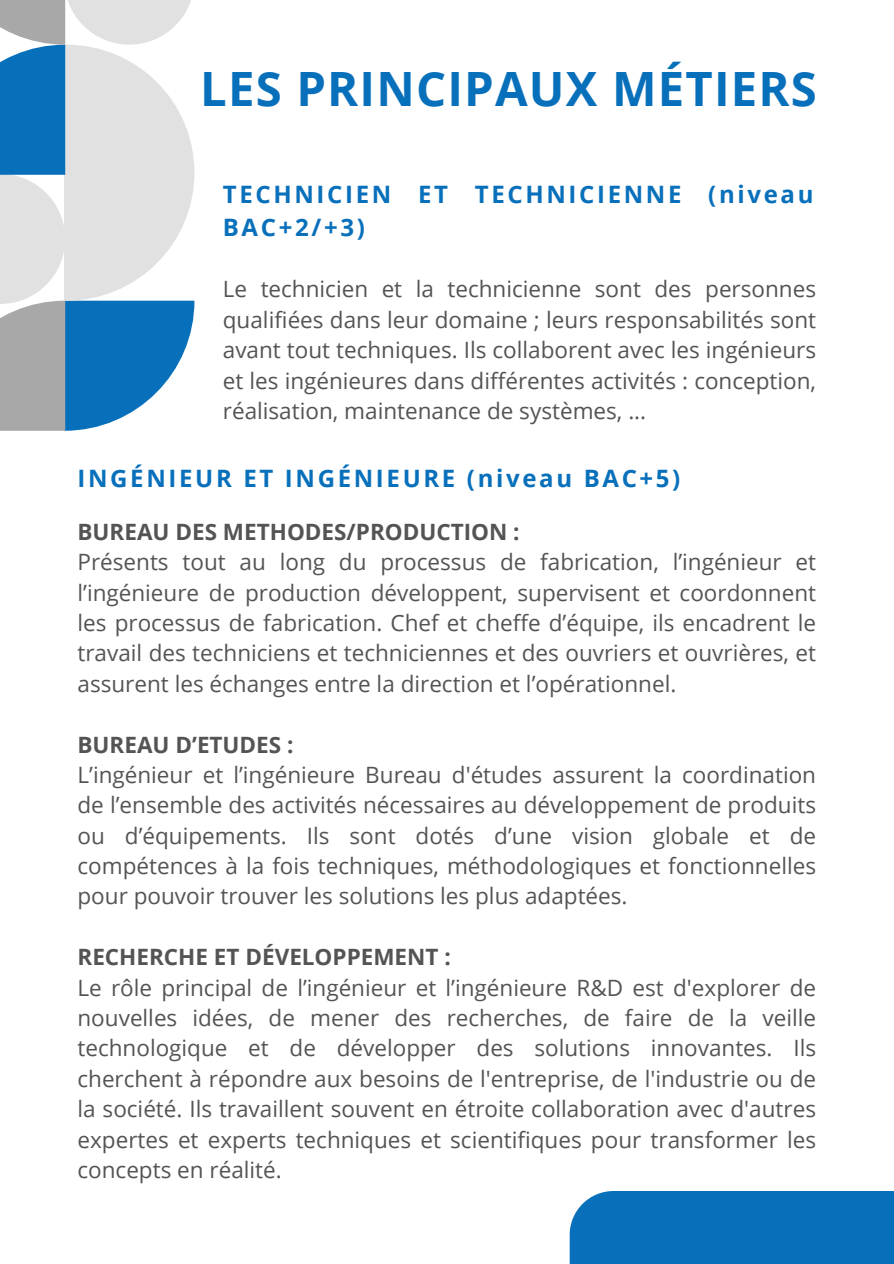
<style>
.page{position:relative;width:894px;height:1264px;background:#fff}
.page>*{position:absolute;margin:0;border:0;box-sizing:border-box;transform-origin:0 0}
.t1{font:700 47.25px "Open Sans";letter-spacing:.025em;color:#0870bb}
.t2{font:700 24px/32.7px "Open Sans";letter-spacing:.11em;color:#0870bb}
.t3{font:22.5px/30.3px "Open Sans";color:#545454;text-align:justify}
.t4{font:700 22.5px "Open Sans";color:#545454}
</style>
<div class="page">
<svg style="left:0;top:0;width:194px;height:431px"></svg>
<div style="left:569px;top:1190px;width:324px;height:73px;background:#0870bb"></div>
<h2 class="t1" style="left:200px;top:56px;width:618px">LES PRINCIPAUX MÉTIERS</h2>
<p class="t2" style="left:223px;top:177px;width:592px">TECHNICIEN ET TECHNICIENNE (niveau<br>BAC+2/+3)</p>
<h2 class="t3" style="left:223px;top:273px;width:594px">Le technicien et la technicienne sont des personnes qualifiées dans leur domaine ; leurs responsabilités sont avant tout techniques. Ils collaborent avec les ingénieurs et les ingénieures dans différentes activités : conception, réalisation, maintenance de systèmes, ...</h2>
<p class="t2" style="left:77px;top:462px;width:604px">INGÉNIEUR ET INGÉNIEURE (niveau BAC+5)</p>
<p class="t4" style="left:77px;top:516px;width:443px">BUREAU DES METHODES/PRODUCTION :</p>
<p class="t3" style="left:77px;top:546px;width:740px">Présents tout au long du processus de fabrication, l’ingénieur et l’ingénieure de production développent, supervisent et coordonnent les processus de fabrication. Chef et cheffe d’équipe, ils encadrent le travail des techniciens et techniciennes et des ouvriers et ouvrières, et assurent les échanges entre la direction et l’opérationnel.</p>
<p class="t4" style="left:77px;top:728px;width:217px">BUREAU D’ETUDES :</p>
<p class="t3" style="left:77px;top:759px;width:739px">L’ingénieur et l’ingénieure Bureau d'études assurent la coordination de l’ensemble des activités nécessaires au développement de produits ou d’équipements. Ils sont dotés d’une vision globale et de compétences à la fois techniques, méthodologiques et fonctionnelles pour pouvoir trouver les solutions les plus adaptées.</p>
<p class="t4" style="left:77px;top:941px;width:375px">RECHERCHE ET DÉVELOPPEMENT :</p>
<h1 class="t3" style="left:77px;top:971px;width:739px">Le rôle principal de l’ingénieur et l’ingénieure R&amp;D est d'explorer de nouvelles idées, de mener des recherches, de faire de la veille technologique et de développer des solutions innovantes. Ils cherchent à répondre aux besoins de l'entreprise, de l'industrie ou de la société. Ils travaillent souvent en étroite collaboration avec d'autres expertes et experts techniques et scientifiques pour transformer les concepts en réalité.</h1>
</div>
